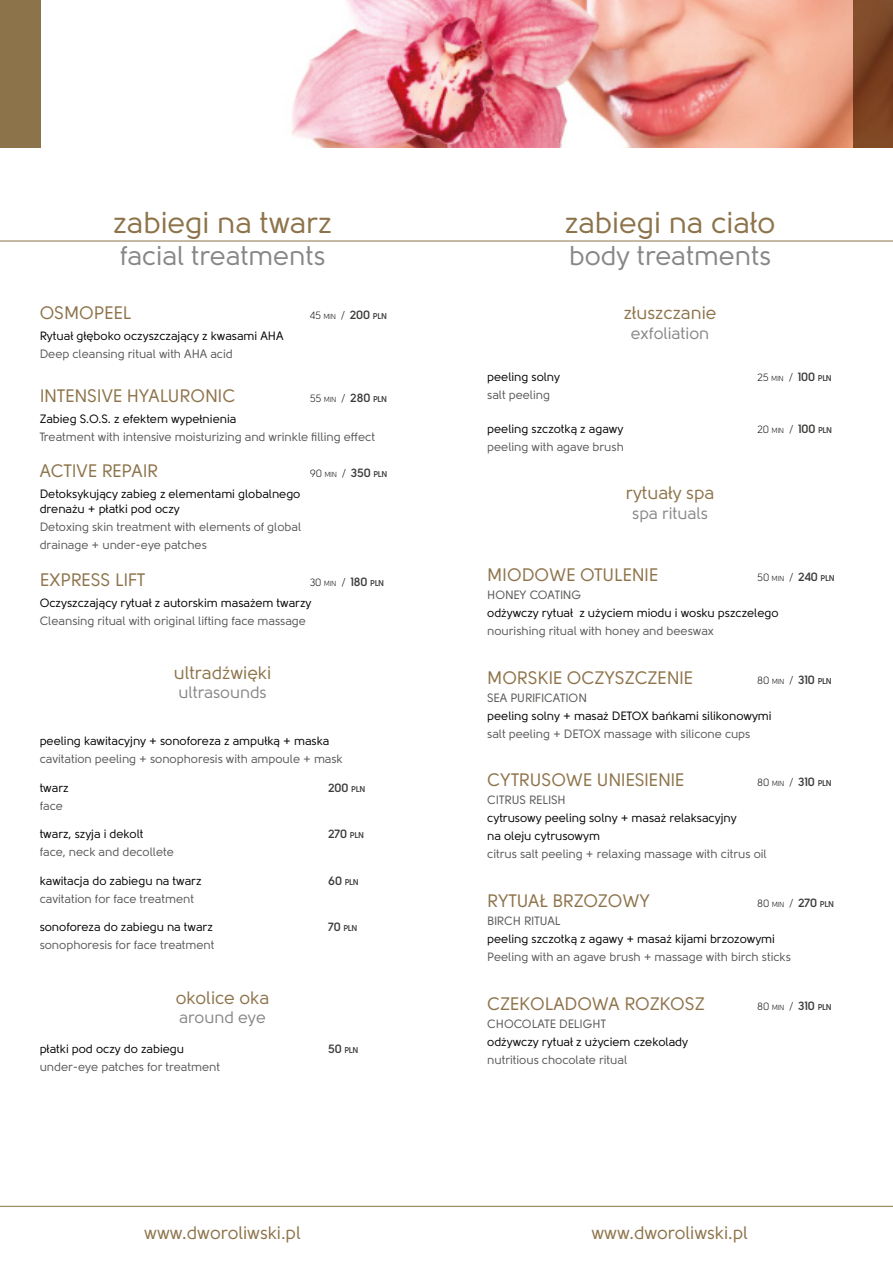
<style>
.page{position:relative;width:893px;height:1263px;background:#fff}
.page>*{position:absolute;margin:0;border:0;box-sizing:border-box;transform-origin:0 0}
.t1{font:30px "Solomon";color:#8d734a}
.t2{font:27px "Solomon";color:#878787}
.t3{font:18px "Solomon";color:#8d734a}
.t4{font:16.5px "Solomon";color:#878787}
.t5{font:12px/18px "Solomon";color:#575756}
.t6{font:12px/18px "Solomon";color:#000}
.t7{font:700 12px "Solomon";letter-spacing:-.025em;color:#3c3c3b}
.t8{font:10.5px "Solomon";letter-spacing:-.02em;color:#000}
.t9{font:700 8.4px "Solomon";letter-spacing:-.035em;color:#3c3c3b}
.s1{font-size:7.35px}
.s2{font-weight:700;font-size:12px;color:#3c3c3b}
.s3{font-weight:700;font-size:8.4px;color:#3c3c3b}
.s4{font-size:8.4px}
.s5{font-size:12px}
</style>
<div class="page">
<img style="left:40px;top:0;width:813px;height:148px">
<div style="left:0;top:0;width:40px;height:148px;background:#8d734a"></div>
<svg style="left:853px;top:0;width:40px;height:148px;background:#794222"></svg>
<hr style="left:0;top:241px;width:893px;height:1px;background:#8d734a">
<hr style="left:0;top:1206px;width:893px;height:1px;background:#8d734a">
<h1 class="t1" style="left:113px;top:206px;width:220px">zabiegi na twarz</h1>
<h2 class="t2" style="left:120px;top:241px;width:207px">facial treatments</h2>
<h3 class="t3" style="left:40px;top:303px;width:93px">OSMOPEEL</h3>
<p class="t8" style="left:310px;top:310px;width:79px">45 <span class="s1">MIN</span> / <span class="s2">200</span> <span class="s3">PLN</span></p>
<p class="t6" style="left:40px;top:327px;width:245px">Rytuał głęboko oczyszczający z kwasami AHA</p>
<p class="t5" style="left:40px;top:345px;width:195px">Deep cleansing ritual with AHA acid</p>
<h3 class="t3" style="left:40px;top:386px;width:197px">INTENSIVE HYALURONIC</h3>
<p class="t8" style="left:310px;top:392px;width:79px">55 <span class="s1">MIN</span> / <span class="s2">280</span> <span class="s3">PLN</span></p>
<p class="t6" style="left:40px;top:410px;width:198px">Zabieg S.O.S. z efektem wypełnienia</p>
<p class="t5" style="left:40px;top:428px;width:337px">Treatment with intensive moisturizing and wrinkle filling effect</p>
<h3 class="t3" style="left:40px;top:461px;width:120px">ACTIVE REPAIR</h3>
<p class="t8" style="left:310px;top:468px;width:79px">90 <span class="s1">MIN</span> / <span class="s2">350</span> <span class="s3">PLN</span></p>
<p class="t6" style="left:40px;top:487px;width:262px;line-height:15px">Detoksykujący zabieg z elementami globalnego drenażu + płatki pod oczy</p>
<p class="t5" style="left:40px;top:518px;width:263px">Detoxing skin treatment with elements of global drainage + under-eye patches</p>
<h3 class="t3" style="left:40px;top:570px;width:107px">EXPRESS LIFT</h3>
<p class="t8" style="left:310px;top:577px;width:76px">30 <span class="s1">MIN</span> / <span class="s2">180</span> <span class="s3">PLN</span></p>
<p class="t6" style="left:40px;top:594px;width:273px">Oczyszczający rytuał z autorskim masażem twarzy</p>
<p class="t5" style="left:40px;top:612px;width:268px">Cleansing ritual with original lifting face massage</p>
<h3 class="t3" style="left:174px;top:663px;width:99px">ultradźwięki</h3>
<h3 class="t4" style="left:178px;top:684px;width:90px">ultrasounds</h3>
<p class="t6" style="left:40px;top:732px;width:291px">peeling kawitacyjny + sonoforeza z ampułką + maska</p>
<p class="t5" style="left:40px;top:750px;width:305px">cavitation peeling + sonophoresis with ampoule + mask</p>
<p class="t6" style="left:40px;top:779px;width:30px">twarz</p>
<p class="t7" style="left:328px;top:781px;width:39px">200 <span class="s4">PLN</span></p>
<p class="t5" style="left:40px;top:797px;width:25px">face</p>
<p class="t6" style="left:40px;top:825px;width:105px">twarz, szyja i dekolt</p>
<p class="t7" style="left:328px;top:827px;width:37px">270 <span class="s4">PLN</span></p>
<p class="t5" style="left:40px;top:843px;width:136px">face, neck and decollete</p>
<p class="t6" style="left:40px;top:872px;width:163px">kawitacja do zabiegu na twarz</p>
<p class="t9" style="left:328px;top:877px;width:32px"><span class="s5">60</span> PLN</p>
<p class="t5" style="left:40px;top:890px;width:156px">cavitation for face treatment</p>
<p class="t6" style="left:40px;top:918px;width:175px">sonoforeza do zabiegu na twarz</p>
<p class="t9" style="left:328px;top:924px;width:31px"><span class="s5">70</span> PLN</p>
<p class="t5" style="left:40px;top:936px;width:176px">sonophoresis for face treatment</p>
<h3 class="t3" style="left:176px;top:987px;width:95px">okolice oka</h3>
<h3 class="t4" style="left:179px;top:1008px;width:88px">around eye</h3>
<p class="t6" style="left:40px;top:1040px;width:146px">płatki pod oczy do zabiegu</p>
<p class="t9" style="left:328px;top:1045px;width:32px"><span class="s5">50</span> PLN</p>
<p class="t5" style="left:40px;top:1058px;width:182px">under-eye patches for treatment</p>
<h1 class="t1" style="left:565px;top:206px;width:212px">zabiegi na ciało</h1>
<h2 class="t2" style="left:569px;top:241px;width:203px">body treatments</h2>
<h3 class="t3" style="left:624px;top:303px;width:94px">złuszczanie</h3>
<h3 class="t4" style="left:631px;top:324px;width:80px">exfoliation</h3>
<p class="t6" style="left:487px;top:368px;width:74px">peeling solny</p>
<p class="t8" style="left:757px;top:372px;width:76px">25 <span class="s1">MIN</span> / <span class="s2">100</span> <span class="s3">PLN</span></p>
<p class="t5" style="left:487px;top:386px;width:64px">salt peeling</p>
<p class="t6" style="left:487px;top:420px;width:138px">peeling szczotką z agawy</p>
<p class="t8" style="left:757px;top:424px;width:77px">20 <span class="s1">MIN</span> / <span class="s2">100</span> <span class="s3">PLN</span></p>
<p class="t5" style="left:487px;top:438px;width:138px">peeling with agave brush</p>
<h3 class="t3" style="left:626px;top:483px;width:90px">rytuały spa</h3>
<h3 class="t4" style="left:632px;top:504px;width:77px">spa rituals</h3>
<h3 class="t3" style="left:487px;top:565px;width:172px">MIODOWE OTULENIE</h3>
<p class="t8" style="left:757px;top:572px;width:79px">50 <span class="s1">MIN</span> / <span class="s2">240</span> <span class="s3">PLN</span></p>
<p class="t5" style="left:487px;top:586px;width:96px">HONEY COATING</p>
<p class="t6" style="left:487px;top:604px;width:293px">odżywczy rytuał z użyciem miodu i wosku pszczelego</p>
<p class="t5" style="left:487px;top:622px;width:228px">nourishing ritual with honey and beeswax</p>
<h3 class="t3" style="left:487px;top:668px;width:207px">MORSKIE OCZYSZCZENIE</h3>
<p class="t8" style="left:757px;top:674px;width:76px">80 <span class="s1">MIN</span> / <span class="s2">310</span> <span class="s3">PLN</span></p>
<p class="t5" style="left:487px;top:689px;width:101px">SEA PURIFICATION</p>
<p class="t6" style="left:487px;top:707px;width:286px">peeling solny + masaż DETOX bańkami silikonowymi</p>
<p class="t5" style="left:487px;top:725px;width:265px">salt peeling + DETOX massage with silicone cups</p>
<h3 class="t3" style="left:487px;top:770px;width:198px">CYTRUSOWE UNIESIENIE</h3>
<p class="t8" style="left:757px;top:777px;width:76px">80 <span class="s1">MIN</span> / <span class="s2">310</span> <span class="s3">PLN</span></p>
<p class="t5" style="left:487px;top:791px;width:80px">CITRUS RELISH</p>
<p class="t6" style="left:487px;top:809px;width:251px">cytrusowy peeling solny + masaż relaksacyjny na oleju cytrusowym</p>
<p class="t5" style="left:487px;top:845px;width:281px">citrus salt peeling + relaxing massage with citrus oil</p>
<h3 class="t3" style="left:487px;top:891px;width:164px">RYTUAŁ BRZOZOWY</h3>
<p class="t8" style="left:757px;top:898px;width:78px">80 <span class="s1">MIN</span> / <span class="s2">270</span> <span class="s3">PLN</span></p>
<p class="t5" style="left:487px;top:912px;width:75px">BIRCH RITUAL</p>
<p class="t6" style="left:487px;top:930px;width:289px">peeling szczotką z agawy + masaż kijami brzozowymi</p>
<p class="t5" style="left:487px;top:948px;width:305px">Peeling with an agave brush + massage with birch sticks</p>
<h3 class="t3" style="left:487px;top:993px;width:219px">CZEKOLADOWA ROZKOSZ</h3>
<p class="t8" style="left:757px;top:1000px;width:76px">80 <span class="s1">MIN</span> / <span class="s2">310</span> <span class="s3">PLN</span></p>
<p class="t5" style="left:487px;top:1014px;width:120px">CHOCOLATE DELIGHT</p>
<p class="t6" style="left:487px;top:1032px;width:202px">odżywczy rytuał z użyciem czekolady</p>
<p class="t5" style="left:487px;top:1050px;width:141px">nutritious chocolate ritual</p>
<h3 class="t3" style="left:144px;top:1223px;width:158px">www.dworoliwski.pl</h3>
<h3 class="t3" style="left:591px;top:1223px;width:158px">www.dworoliwski.pl</h3>
</div>
